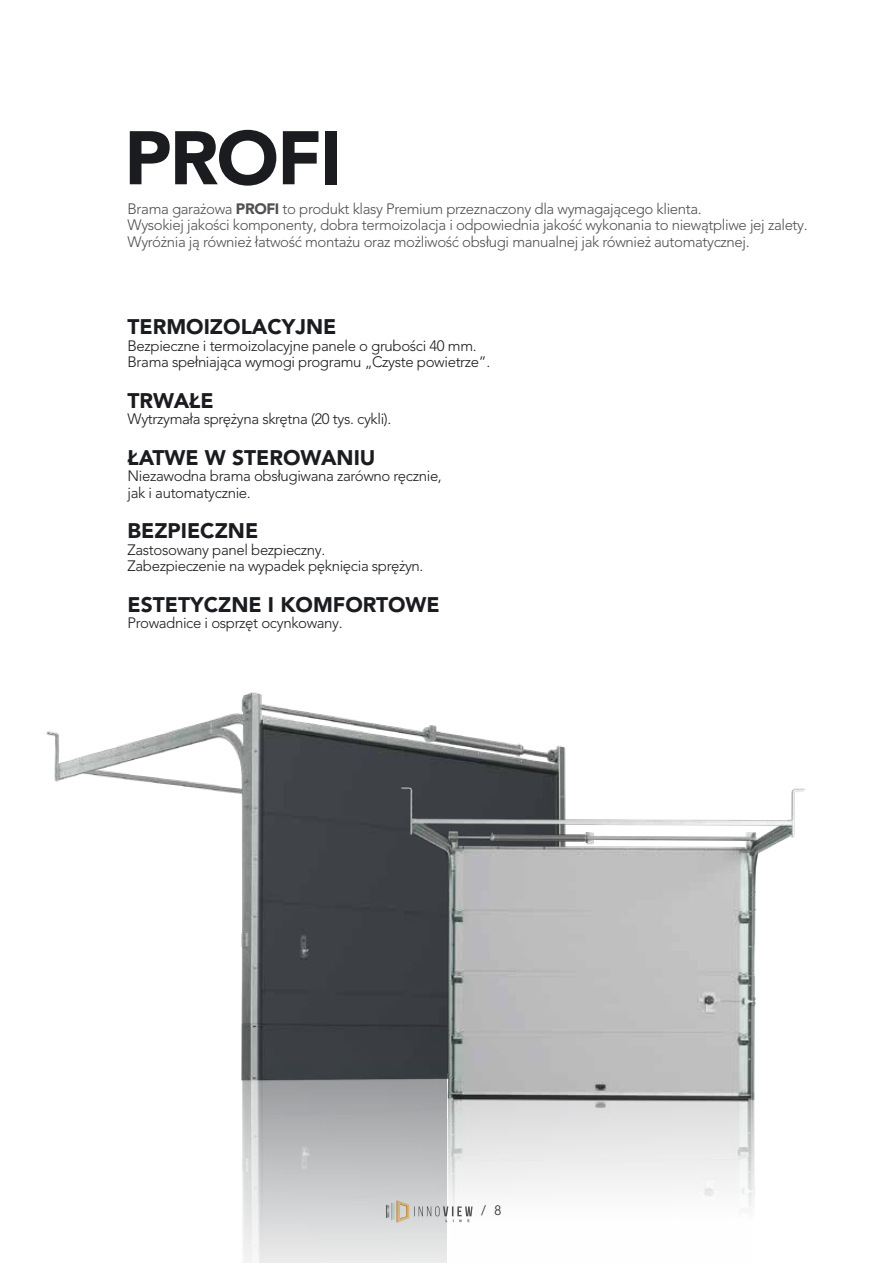
<style>
.page{position:relative;width:893px;height:1263px;background:#fff}
.page>*{position:absolute;margin:0;border:0;box-sizing:border-box;transform-origin:0 0}
.t1{font:900 75px "Avenir LT Pro";letter-spacing:-.025em;color:#1b1c20}
.t2{font:900 21px "Avenir LT Pro";color:#1b1c20}
.t3{font:300 15px/16.5px "Avenir LT Pro";letter-spacing:-.025em;color:#1b1c20}
.t4{font:300 15px/16.5px "Avenir LT Pro";letter-spacing:-.025em;color:#504f53}
.t5{font:300 13.5px "Avenir LT Pro";color:#1b1c20}
.s1{font-weight:900}
</style>
<div class="page">
<img style="left:46px;top:692px;width:759px;height:535px">
<h1 class="t1" style="left:124px;top:113px;width:219px">PROFI</h1>
<p class="t4" style="left:128px;top:200px;width:682px">Brama garażowa <span class="s1">PROFI</span> to produkt klasy Premium przeznaczony dla wymagającego klienta.<br>Wysokiej jakości komponenty, dobra termoizolacja i odpowiednia jakość wykonania to niewątpliwe jej zalety.<br>Wyróżnia ją również łatwość montażu oraz możliwość obsługi manualnej jak również automatycznej.</p>
<h2 class="t2" style="left:128px;top:314px;width:210px">TERMOIZOLACYJNE</h2>
<p class="t3" style="left:128px;top:337px;width:364px">Bezpieczne i termoizolacyjne panele o grubości 40 mm.<br>Brama spełniająca wymogi programu „Czyste powietrze”.</p>
<h2 class="t2" style="left:128px;top:388px;width:88px">TRWAŁE</h2>
<p class="t3" style="left:128px;top:411px;width:265px">Wytrzymała sprężyna skrętna (20 tys. cykli).</p>
<h2 class="t2" style="left:128px;top:445px;width:249px">ŁATWE W STEROWANIU</h2>
<p class="t3" style="left:128px;top:468px;width:316px">Niezawodna brama obsługiwana zarówno ręcznie, jak i automatycznie.</p>
<h2 class="t2" style="left:128px;top:518px;width:132px">BEZPIECZNE</h2>
<p class="t3" style="left:128px;top:541px;width:297px">Zastosowany panel bezpieczny.<br>Zabezpieczenie na wypadek pęknięcia sprężyn.</p>
<h2 class="t2" style="left:128px;top:592px;width:314px">ESTETYCZNE I KOMFORTOWE</h2>
<p class="t3" style="left:128px;top:615px;width:217px">Prowadnice i osprzęt ocynkowany.</p>
<p class="t5" style="left:481px;top:1202px;width:22px">/ 8</p>
</div>
